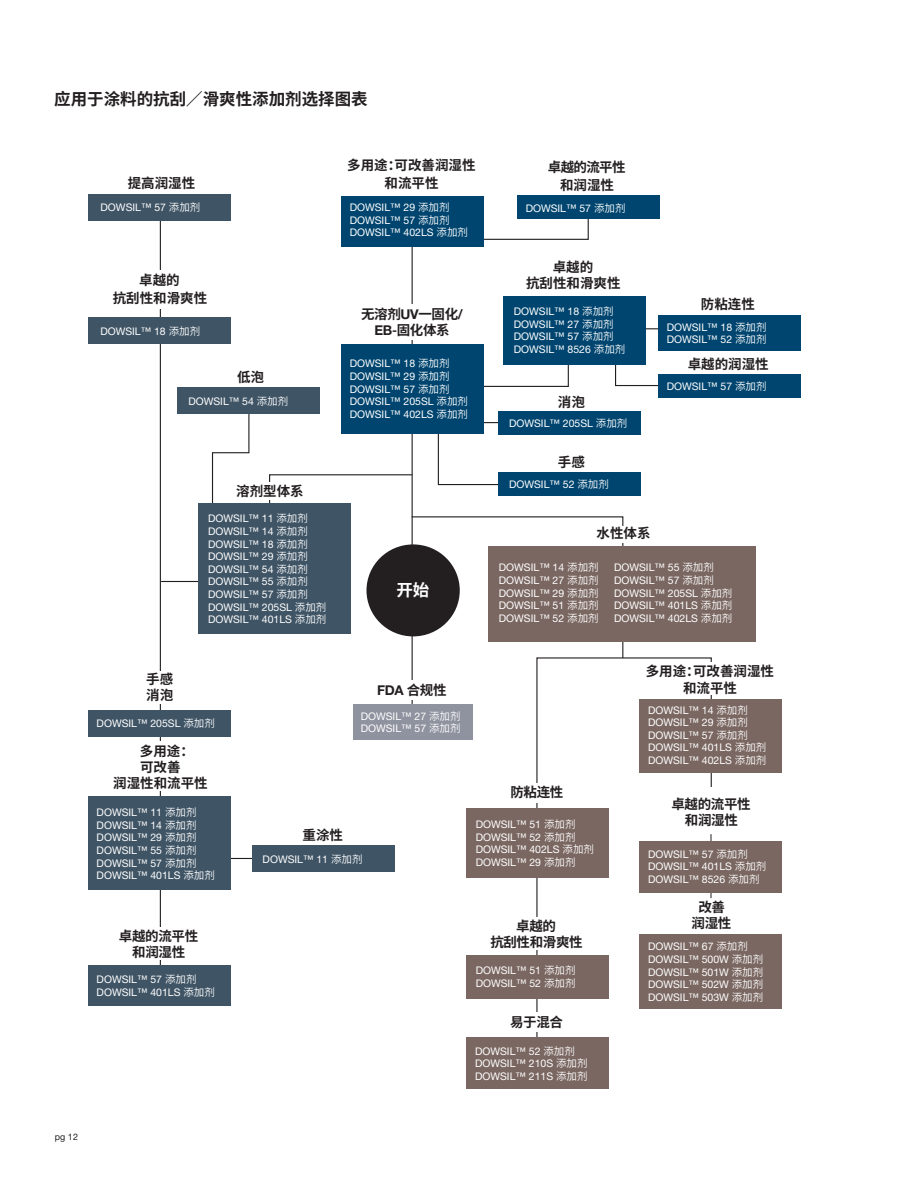
<style>
.page{position:relative;width:918px;height:1188px;background:#fff}
.page>*{position:absolute;margin:0;border:0;box-sizing:border-box;transform-origin:0 0}
.t1{font:700 16.5px "Source Han Sans CN";color:#231f20}
.t2{font:700 16.5px "Source Han Sans CN";color:#fff}
.t3{font:700 13.5px/16.2px "Source Han Sans CN";color:#231f20;text-align:center}
.t4{font:700 13.5px/16.2px "Source Han Sans CN";letter-spacing:-.025em;color:#231f20;text-align:center}
.t5{font:700 13.5px/18px "Source Han Sans CN";letter-spacing:-.05em;color:#231f20;text-align:center}
.t6{font:700 13.5px "Helvetica Neue LT Std";color:#231f20}
.t7{font:10.5px/12.6px "Helvetica Neue LT Std";color:#fff}
.t8{font:9px "Helvetica Neue LT Std";color:#231f20}
.s1{font-family:"Source Han Sans CN"}
.s2{font-family:"Helvetica Neue LT Std"}
</style>
<div class="page">
<hr style="left:468px;top:422px;width:59px;height:1px;background:#231f20">
<svg style="left:211px;top:414px;width:39px;height:89px"></svg>
<hr style="left:160px;top:214px;width:1px;height:762px;background:#231f20">
<hr style="left:214px;top:858px;width:81px;height:1px;background:#231f20">
<hr style="left:161px;top:581px;width:55px;height:1px;background:#231f20">
<svg style="left:483px;top:208px;width:106px;height:32px"></svg>
<svg style="left:483px;top:353px;width:86px;height:35px"></svg>
<hr style="left:412px;top:238px;width:1px;height:475px;background:#231f20">
<svg style="left:269px;top:427px;width:355px;height:232px"></svg>
<hr style="left:620px;top:328px;width:91px;height:1px;background:#231f20">
<svg style="left:614px;top:364px;width:70px;height:23px"></svg>
<svg style="left:536px;top:657px;width:176px;height:380px"></svg>
<div style="left:366px;top:544px;width:94px;height:92px;background:#231f20;border-radius:50%"></div>
<div style="left:87px;top:741px;width:156px;height:20px;background:#fff"></div>
<div style="left:459px;top:783px;width:156px;height:20px;background:#fff"></div>
<div style="left:335px;top:680px;width:157px;height:20px;background:#fff"></div>
<div style="left:460px;top:1012px;width:156px;height:19px;background:#fff"></div>
<div style="left:633px;top:791px;width:156px;height:31px;background:#fff"></div>
<div style="left:633px;top:662px;width:156px;height:33px;background:#fff"></div>
<div style="left:576px;top:526px;width:93px;height:16px;background:#fff"></div>
<div style="left:460px;top:917px;width:156px;height:33px;background:#fff"></div>
<div style="left:633px;top:788px;width:156px;height:19px;background:#fff"></div>
<div style="left:64px;top:270px;width:191px;height:39px;background:#fff"></div>
<div style="left:316px;top:304px;width:191px;height:36px;background:#fff"></div>
<div style="left:216px;top:482px;width:108px;height:18px;background:#fff"></div>
<div style="left:156px;top:671px;width:11px;height:32px;background:#fff"></div>
<div style="left:156px;top:745px;width:11px;height:46px;background:#fff"></div>
<div style="left:685px;top:817px;width:65px;height:52px;background:#fff"></div>
<div style="left:503px;top:296px;width:143px;height:68px;background:#00456f"></div>
<div style="left:499px;top:411px;width:142px;height:23px;background:#00456f"></div>
<div style="left:499px;top:472px;width:142px;height:23px;background:#00456f"></div>
<div style="left:341px;top:196px;width:142px;height:51px;background:#00456f"></div>
<div style="left:517px;top:196px;width:143px;height:23px;background:#00456f"></div>
<div style="left:341px;top:345px;width:142px;height:89px;background:#00456f"></div>
<div style="left:658px;top:315px;width:142px;height:36px;background:#00456f"></div>
<div style="left:658px;top:375px;width:142px;height:23px;background:#00456f"></div>
<div style="left:253px;top:846px;width:142px;height:26px;background:#3f5465"></div>
<div style="left:199px;top:503px;width:152px;height:131px;background:#3f5465"></div>
<div style="left:89px;top:194px;width:142px;height:27px;background:#3f5465"></div>
<div style="left:89px;top:317px;width:142px;height:26px;background:#3f5465"></div>
<div style="left:89px;top:710px;width:142px;height:26px;background:#3f5465"></div>
<div style="left:89px;top:796px;width:142px;height:94px;background:#3f5465"></div>
<div style="left:89px;top:965px;width:142px;height:41px;background:#3f5465"></div>
<div style="left:178px;top:388px;width:142px;height:26px;background:#3f5465"></div>
<div style="left:489px;top:546px;width:267px;height:96px;background:#7a6761"></div>
<div style="left:639px;top:699px;width:143px;height:74px;background:#7a6761"></div>
<div style="left:639px;top:934px;width:143px;height:75px;background:#7a6761"></div>
<div style="left:466px;top:809px;width:143px;height:69px;background:#7a6761"></div>
<div style="left:466px;top:955px;width:143px;height:44px;background:#7a6761"></div>
<div style="left:466px;top:1037px;width:143px;height:52px;background:#7a6761"></div>
<div style="left:353px;top:704px;width:119px;height:36px;background:#8f939f"></div>
<hr style="left:711px;top:834px;width:1px;height:64px;background:#231f20">
<div style="left:639px;top:841px;width:143px;height:51px;background:#7a6761"></div>
<h1 class="t1" style="left:54px;top:90px;width:315px">应用于涂料的抗刮／滑爽性添加剂选择图表</h1>
<p class="t3" style="left:128px;top:175px;width:69px">提高润湿性</p>
<p class="t7" style="left:101px;top:201px;width:101px">DOWSIL™ 57 <span class="s1">添加剂</span></p>
<p class="t3" style="left:113px;top:272px;width:96px;line-height:18px">卓越的<br>抗刮性和滑爽性</p>
<p class="t7" style="left:100px;top:325px;width:101px">DOWSIL™ 18 <span class="s1">添加剂</span></p>
<p class="t3" style="left:237px;top:369px;width:28px">低泡</p>
<p class="t7" style="left:188px;top:394px;width:101px">DOWSIL™ 54 <span class="s1">添加剂</span></p>
<p class="t3" style="left:236px;top:483px;width:69px">溶剂型体系</p>
<p class="t3" style="left:146px;top:671px;width:29px;text-align:left">手感消泡</p>
<p class="t7" style="left:208px;top:512px;width:120px">DOWSIL™ 11 <span class="s1">添加剂<br></span>DOWSIL™ 14 <span class="s1">添加剂<br></span>DOWSIL™ 18 <span class="s1">添加剂<br></span>DOWSIL™ 29 <span class="s1">添加剂<br></span>DOWSIL™ 54 <span class="s1">添加剂<br></span>DOWSIL™ 55 <span class="s1">添加剂<br></span>DOWSIL™ 57 <span class="s1">添加剂<br></span>DOWSIL™ 205SL <span class="s1">添加剂<br></span>DOWSIL™ 401LS <span class="s1">添加剂</span></p>
<p class="t3" style="left:347px;top:156px;width:130px;line-height:18px">多用途：可改善润湿性和流平性</p>
<p class="t5" style="left:548px;top:158px;width:79px">卓越的流平性和润湿性</p>
<p class="t7" style="left:350px;top:201px;width:120px">DOWSIL™ 29 <span class="s1">添加剂<br></span>DOWSIL™ 57 <span class="s1">添加剂<br></span>DOWSIL™ 402LS <span class="s1">添加剂</span></p>
<p class="t7" style="left:526px;top:202px;width:101px">DOWSIL™ 57 <span class="s1">添加剂</span></p>
<p class="t4" style="left:361px;top:306px;width:103px">无溶剂<span class="s2">UV</span>一固化<span class="s2">/<br>EB</span>-固化体系</p>
<p class="t7" style="left:350px;top:357px;width:120px">DOWSIL™ 18 <span class="s1">添加剂<br></span>DOWSIL™ 29 <span class="s1">添加剂<br></span>DOWSIL™ 57 <span class="s1">添加剂<br></span>DOWSIL™ 205SL <span class="s1">添加剂<br></span>DOWSIL™ 402LS <span class="s1">添加剂</span></p>
<h1 class="t2" style="left:396px;top:581px;width:34px">开始</h1>
<p class="t6" style="left:377px;top:682px;width:71px">FDA <span class="s1">合规性</span></p>
<p class="t3" style="left:526px;top:259px;width:96px">卓越的<br>抗刮性和滑爽性</p>
<p class="t7" style="left:514px;top:305px;width:113px">DOWSIL™ 18 <span class="s1">添加剂<br></span>DOWSIL™ 27 <span class="s1">添加剂<br></span>DOWSIL™ 57 <span class="s1">添加剂<br></span>DOWSIL™ 8526 <span class="s1">添加剂</span></p>
<p class="t3" style="left:558px;top:394px;width:28px">消泡</p>
<p class="t7" style="left:509px;top:416px;width:120px">DOWSIL™ 205SL <span class="s1">添加剂</span></p>
<p class="t3" style="left:558px;top:455px;width:28px">手感</p>
<p class="t7" style="left:509px;top:478px;width:101px">DOWSIL™ 52 <span class="s1">添加剂</span></p>
<p class="t3" style="left:597px;top:525px;width:55px">水性体系</p>
<p class="t3" style="left:701px;top:297px;width:55px">防粘连性</p>
<p class="t7" style="left:667px;top:320px;width:101px">DOWSIL™ 18 <span class="s1">添加剂<br></span>DOWSIL™ 52 <span class="s1">添加剂</span></p>
<p class="t7" style="left:667px;top:380px;width:101px">DOWSIL™ 57 <span class="s1">添加剂</span></p>
<p class="t3" style="left:688px;top:356px;width:82px">卓越的润湿性</p>
<p class="t7" style="left:499px;top:561px;width:101px;text-align:justify">DOWSIL™ 14 <span class="s1">添加剂</span>DOWSIL™ 27 <span class="s1">添加剂</span>DOWSIL™ 29 <span class="s1">添加剂</span>DOWSIL™ 51 <span class="s1">添加剂</span>DOWSIL™ 52 <span class="s1">添加剂</span></p>
<p class="t7" style="left:614px;top:561px;width:120px">DOWSIL™ 55 <span class="s1">添加剂<br></span>DOWSIL™ 57 <span class="s1">添加剂<br></span>DOWSIL™ 205SL <span class="s1">添加剂<br></span>DOWSIL™ 401LS <span class="s1">添加剂<br></span>DOWSIL™ 402LS <span class="s1">添加剂</span></p>
<p class="t3" style="left:646px;top:664px;width:130px">多用途：可改善润湿性和流平性</p>
<p class="t7" style="left:97px;top:717px;width:120px">DOWSIL™ 205SL <span class="s1">添加剂</span></p>
<p class="t3" style="left:140px;top:743px;width:55px">多用途：</p>
<p class="t3" style="left:140px;top:759px;width:42px">可改善</p>
<p class="t3" style="left:113px;top:775px;width:96px">润湿性和流平性</p>
<p class="t7" style="left:97px;top:806px;width:120px">DOWSIL™ 11 <span class="s1">添加剂<br></span>DOWSIL™ 14 <span class="s1">添加剂<br></span>DOWSIL™ 29 <span class="s1">添加剂<br></span>DOWSIL™ 55 <span class="s1">添加剂<br></span>DOWSIL™ 57 <span class="s1">添加剂<br></span>DOWSIL™ 401LS <span class="s1">添加剂</span></p>
<p class="t4" style="left:119px;top:928px;width:81px">卓越的流平性和润湿性</p>
<p class="t7" style="left:97px;top:973px;width:120px">DOWSIL™ 57 <span class="s1">添加剂<br></span>DOWSIL™ 401LS <span class="s1">添加剂</span></p>
<p class="t8" style="left:55px;top:1132px;width:25px">pg 12</p>
<p class="t7" style="left:361px;top:710px;width:101px">DOWSIL™ 27 <span class="s1">添加剂<br></span>DOWSIL™ 57 <span class="s1">添加剂</span></p>
<p class="t3" style="left:303px;top:828px;width:42px">重涂性</p>
<p class="t7" style="left:263px;top:852px;width:101px">DOWSIL™ 11 <span class="s1">添加剂</span></p>
<p class="t3" style="left:510px;top:785px;width:54px">防粘连性</p>
<p class="t7" style="left:476px;top:818px;width:120px">DOWSIL™ 51 <span class="s1">添加剂<br></span>DOWSIL™ 52 <span class="s1">添加剂<br></span>DOWSIL™ 402LS <span class="s1">添加剂<br></span>DOWSIL™ 29 <span class="s1">添加剂</span></p>
<p class="t4" style="left:490px;top:918px;width:94px">卓越的<br>抗刮性和滑爽性</p>
<p class="t7" style="left:476px;top:964px;width:101px">DOWSIL™ 51 <span class="s1">添加剂<br></span>DOWSIL™ 52 <span class="s1">添加剂</span></p>
<p class="t3" style="left:510px;top:1014px;width:54px">易于混合</p>
<p class="t7" style="left:475px;top:1044px;width:114px">DOWSIL™ 52 <span class="s1">添加剂<br></span>DOWSIL™ 210S <span class="s1">添加剂<br></span>DOWSIL™ 211S <span class="s1">添加剂</span></p>
<p class="t7" style="left:648px;top:703px;width:120px">DOWSIL™ 14 <span class="s1">添加剂<br></span>DOWSIL™ 29 <span class="s1">添加剂<br></span>DOWSIL™ 57 <span class="s1">添加剂<br></span>DOWSIL™ 401LS <span class="s1">添加剂<br></span>DOWSIL™ 402LS <span class="s1">添加剂</span></p>
<p class="t4" style="left:671px;top:796px;width:81px">卓越的流平性和润湿性</p>
<p class="t7" style="left:648px;top:847px;width:120px">DOWSIL™ 57 <span class="s1">添加剂<br></span>DOWSIL™ 401LS <span class="s1">添加剂<br></span>DOWSIL™ 8526 <span class="s1">添加剂</span></p>
<p class="t3" style="left:692px;top:899px;width:41px">改善润湿性</p>
<p class="t7" style="left:648px;top:940px;width:117px">DOWSIL™ 67 <span class="s1">添加剂<br></span>DOWSIL™ 500W <span class="s1">添加剂<br></span>DOWSIL™ 501W <span class="s1">添加剂<br></span>DOWSIL™ 502W <span class="s1">添加剂<br></span>DOWSIL™ 503W <span class="s1">添加剂</span></p>
</div>
